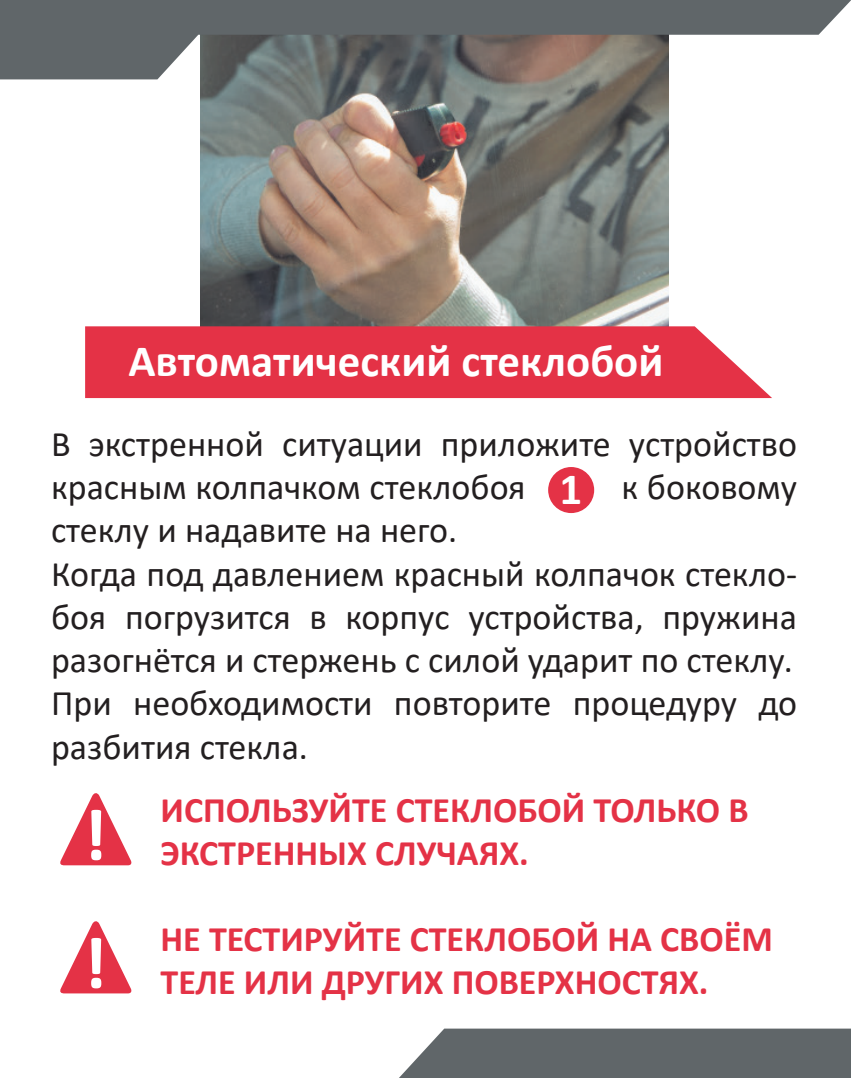
<style>
.page{position:relative;width:851px;height:1078px;background:#fff}
.page>*{position:absolute;margin:0;border:0;box-sizing:border-box;transform-origin:0 0}
.t1{font:700 44.8px "Calibri";color:#fff}
.t2{font:36px/43.2px "Calibri";color:#231f20}
.t3{font:700 36px/43.2px "Calibri";color:#e43246}
</style>
<div class="page">
<img style="left:201px;top:79px;width:467px;height:247px">
<svg style="left:400px;top:1028px;width:450px;height:49px;background:#6a6f72"></svg>
<svg style="left:0;top:0;width:850px;height:79px;background:#7a7c7c"></svg>
<svg style="left:85px;top:326px;width:687px;height:72px;background:#e53d50"></svg>
<div style="left:548px;top:467px;width:46px;height:46px;background:#e43246;border-radius:50%"></div>
<svg style="left:60px;top:793px;width:72px;height:72px"></svg>
<svg style="left:60px;top:921px;width:72px;height:72px"></svg>
<p class="t1" style="left:128px;top:329px;width:536px">Автоматический стеклобой</p>
<p class="t2" style="left:51px;top:421px;width:747px">В экстренной ситуации приложите устройство красным колпачком стеклобоя</p>
<p class="t2" style="left:621px;top:464px;width:177px">к боковому</p>
<p class="t2" style="left:51px;top:508px;width:747px">стеклу и надавите на него.<br>Когда под давлением красный колпачок стекло&shy;боя погрузится в корпус устройства, пружина разогнётся и стержень с силой ударит по стеклу.<br>При необходимости повторите процедуру до разбития стекла.</p>
<p class="t1" style="left:559px;top:457px;width:24px">1</p>
<p class="t3" style="left:160px;top:787px;width:589px">ИСПОЛЬЗУЙТЕ СТЕКЛОБОЙ ТОЛЬКО В<br>ЭКСТРЕННЫХ СЛУЧАЯХ.</p>
<p class="t3" style="left:160px;top:916px;width:613px">НЕ ТЕСТИРУЙТЕ СТЕКЛОБОЙ НА СВОЁМ<br>ТЕЛЕ ИЛИ ДРУГИХ ПОВЕРХНОСТЯХ.</p>
</div>
